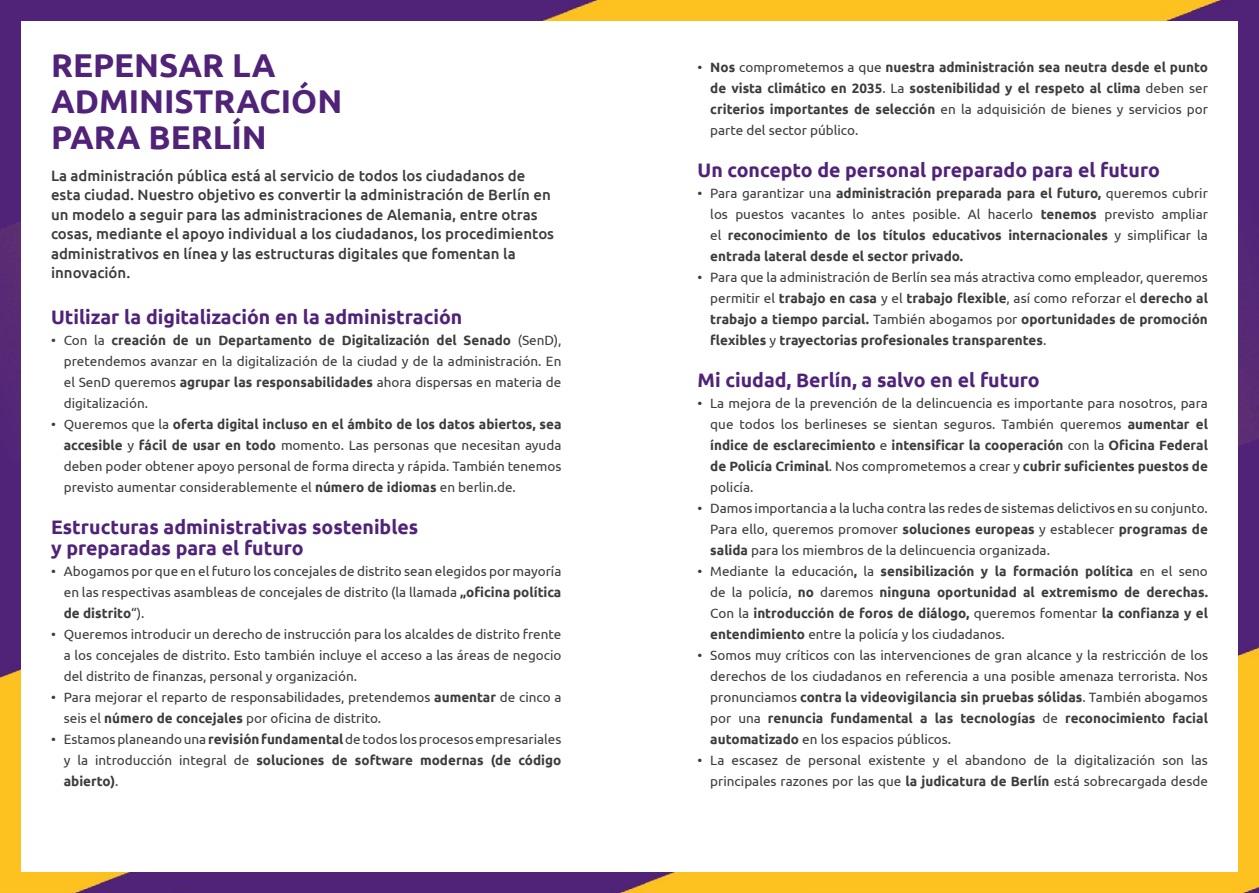
<style>
.page{position:relative;width:1259px;height:893px;background:#fff}
.page>*{position:absolute;margin:0;border:0;box-sizing:border-box;transform-origin:0 0}
.t1{font:700 33px/36px "Ubuntu";color:#502379}
.t2{font:700 19.5px/21px "Ubuntu";color:#502379}
.t3{font:500 15px/19.5px "Ubuntu";color:#3c3c3b}
.t4{font:13.5px/21px "Ubuntu";color:#3c3c3b;text-align:justify}
.t5{font:700 13.5px/21px "Ubuntu";color:#3c3c3b;text-align:justify}
.s1{font-weight:700}
.s2{font-weight:400}
</style>
<div class="page">
<img style="left:0;top:0;width:1259px;height:893px">
<div style="left:21px;top:21px;width:1216px;height:851px;background:#fff"></div>
<h1 class="t1" style="left:51px;top:46px;width:293px">REPENSAR LA<br>ADMINISTRACIÓN<br>PARA BERLÍN</h1>
<p class="t3" style="left:51px;top:165px;width:504px">La administración pública está al servicio de todos los ciudadanos de esta ciudad. Nuestro objetivo es convertir la administración de Berlín en un modelo a seguir para las administraciones de Alemania, entre otras cosas, mediante el apoyo individual a los ciudadanos, los procedimientos administrativos en línea y las estructuras digitales que fomentan la innovación.</p>
<h2 class="t2" style="left:51px;top:306px;width:413px">Utilizar la digitalización en la administración</h2>
<p class="t4" style="left:64px;top:329px;width:499px;text-indent:-13px">• Con la <span class="s1">creación de un Departamento de Digitalización del Senado</span> (SenD), pretendemos avanzar en la digitalización de la ciudad y de la administración. En el SenD queremos <span class="s1">agrupar las responsabilidades</span> ahora dispersas en materia de digitalización.</p>
<p class="t4" style="left:64px;top:413px;width:499px;text-indent:-13px">• Queremos que la <span class="s1">oferta digital incluso en el ámbito de los datos abiertos, sea accesible</span> y <span class="s1">fácil de usar en todo</span> momento. Las personas que necesitan ayuda deben poder obtener apoyo personal de forma directa y rápida. También tenemos previsto aumentar considerablemente el <span class="s1">número de idiomas</span> en berlin.de.</p>
<h2 class="t2" style="left:51px;top:516px;width:369px">Estructuras administrativas sostenibles y preparadas para el futuro</h2>
<p class="t4" style="left:64px;top:560px;width:499px;text-indent:-13px">• Abogamos por que en el futuro los concejales de distrito sean elegidos por mayoría en las respectivas asambleas de concejales de distrito (la llamada <span class="s1">„oficina política de distrito</span>“).</p>
<p class="t4" style="left:64px;top:623px;width:499px;text-indent:-13px">• Queremos introducir un derecho de instrucción para los alcaldes de distrito frente a los concejales de distrito. Esto también incluye el acceso a las áreas de negocio del distrito de finanzas, personal y organización.</p>
<p class="t4" style="left:64px;top:686px;width:499px;text-indent:-13px">• Para mejorar el reparto de responsabilidades, pretendemos <span class="s1">aumentar</span> de cinco a seis el <span class="s1">número de concejales</span> por oficina de distrito.</p>
<p class="t4" style="left:64px;top:728px;width:499px;text-indent:-13px">• Estamos planeando una <span class="s1">revisión fundamental</span> de todos los procesos empresariales y la introducción integral de <span class="s1">soluciones de software modernas (de código abierto)</span>.</p>
<p class="t5" style="left:710px;top:57px;width:499px;text-indent:-13px"><span class="s2">•</span> Nos <span class="s2">comprometemos a que</span> nuestra administración sea neutra desde el punto de vista climático en 2035<span class="s2">. La</span> sostenibilidad y el respeto al clima <span class="s2">deben ser </span>criterios importantes de selección <span class="s2">en la adquisición de bienes y servicios por parte del sector público.</span></p>
<h2 class="t2" style="left:697px;top:159px;width:464px">Un concepto de personal preparado para el futuro</h2>
<p class="t5" style="left:710px;top:183px;width:499px;text-indent:-13px"><span class="s2">• Para garantizar una</span> administración preparada para el futuro, <span class="s2">queremos cubrir los puestos vacantes lo antes posible. Al hacerlo</span> tenemos <span class="s2">previsto ampliar el</span> reconocimiento de los títulos educativos internacionales <span class="s2">y simplificar la </span>entrada lateral desde el sector privado.</p>
<p class="t5" style="left:710px;top:267px;width:499px;text-indent:-13px"><span class="s2">• Para que la administración de Berlín sea más atractiva como empleador, queremos permitir el</span> trabajo en casa <span class="s2">y el</span> trabajo flexible<span class="s2">, así como reforzar el</span> derecho al trabajo a tiempo parcial. <span class="s2">También abogamos por</span> oportunidades de promoción flexibles <span class="s2">y</span> trayectorias profesionales transparentes<span class="s2">.</span></p>
<h2 class="t2" style="left:697px;top:369px;width:344px">Mi ciudad, Berlín, a salvo en el futuro</h2>
<p class="t4" style="left:710px;top:392px;width:499px;text-indent:-13px">• La mejora de la prevención de la delincuencia es importante para nosotros, para que todos los berlineses se sientan seguros. También queremos <span class="s1">aumentar el índice de esclarecimiento</span> e <span class="s1">intensificar la cooperación</span> con la <span class="s1">Oficina Federal de Policía Criminal</span>. Nos comprometemos a crear y <span class="s1">cubrir suficientes puestos de </span>policía.</p>
<p class="t4" style="left:710px;top:497px;width:499px;text-indent:-13px">• Damos importancia a la lucha contra las redes de sistemas delictivos en su conjunto.<br>Para ello, queremos promover <span class="s1">soluciones europeas</span> y establecer <span class="s1">programas de salida</span> para los miembros de la delincuencia organizada.</p>
<p class="t5" style="left:710px;top:561px;width:499px;text-indent:-13px"><span class="s2">• Mediante la educación</span>, <span class="s2">la</span> sensibilización y la formación política <span class="s2">en el seno de la policía,</span> no <span class="s2">daremos</span> ninguna oportunidad al extremismo de derechas.<br><span class="s2">Con la</span> introducción de foros de diálogo, <span class="s2">queremos fomentar</span> la confianza y el entendimiento <span class="s2">entre la policía y los ciudadanos.</span></p>
<p class="t4" style="left:710px;top:644px;width:499px;text-indent:-13px">• Somos muy críticos con las intervenciones de gran alcance y la restricción de los derechos de los ciudadanos en referencia a una posible amenaza terrorista. Nos pronunciamos <span class="s1">contra la videovigilancia sin pruebas sólidas</span>. También abogamos por una <span class="s1">renuncia fundamental a las tecnologías</span> de <span class="s1">reconocimiento facial automatizado</span> en los espacios públicos.</p>
<p class="t4" style="left:697px;top:749px;width:512px;text-align:right">• La escasez de personal existente y el abandono de la digitalización son las principales razones por las que <span class="s1">la judicatura de Berlín</span> está sobrecargada desde</p>
</div>
